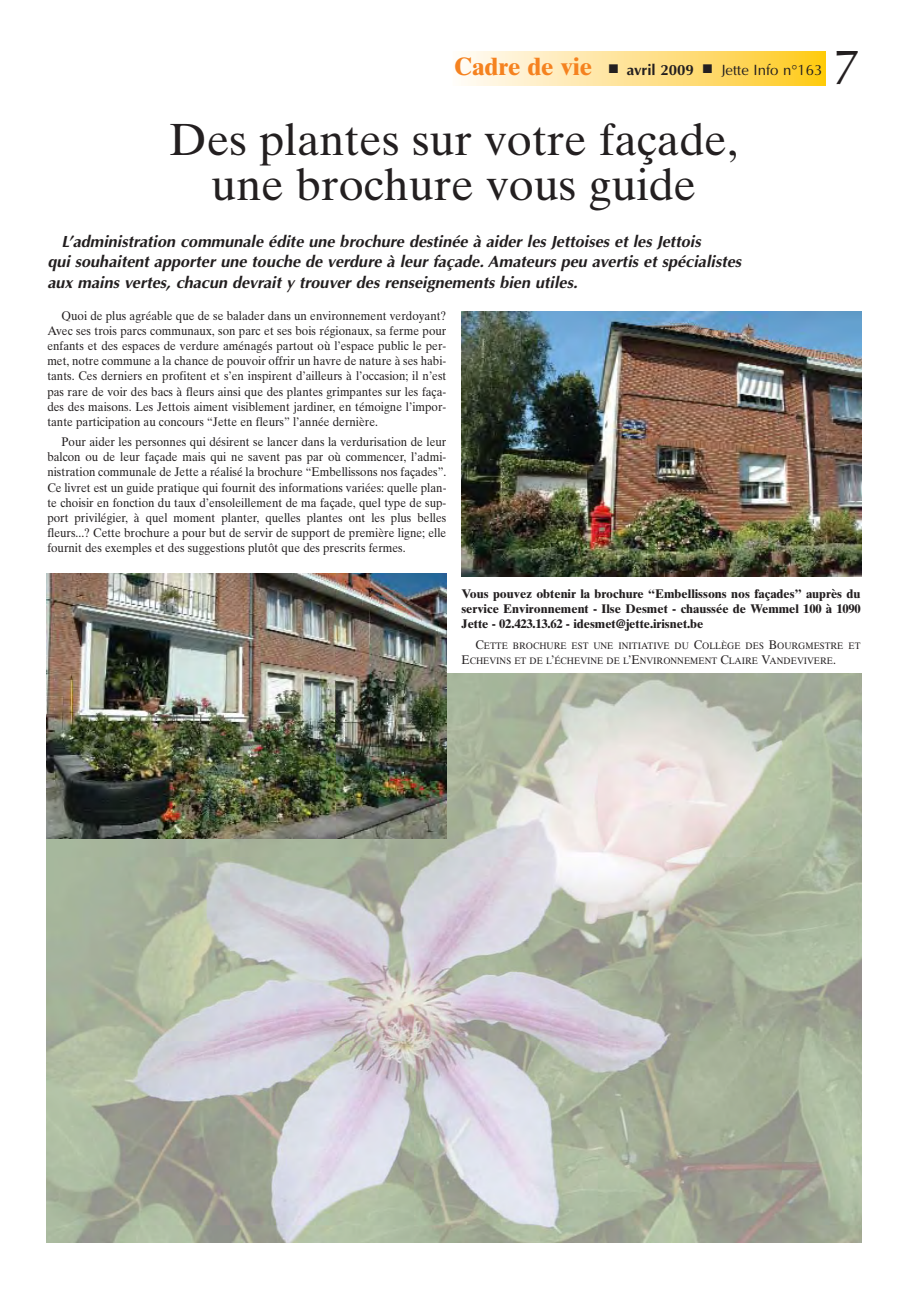
<style>
.page{position:relative;width:922px;height:1294px;background:#fff}
.page>*{position:absolute;margin:0;border:0;box-sizing:border-box;transform-origin:0 0}
.t1{font:49.25px "Optima";color:#231f20}
.t2{font:45px/45px "Times Ten";color:#231f20;text-align:center}
.t3{font:italic 700 16.25px/20px "Optima";color:#231f20}
.t4{font:15px "Optima";color:#231f20}
.t5{font:12.5px/15.1px "Times Ten";color:#231f20;text-align:justify;scale:.92 1}
.t6{font:700 12.5px/15.1px "Times Ten";color:#231f20;text-align:justify}
.t7{font:9.38px/15.1px "Times Ten";color:#231f20;scale:.92 1}
.s1{font-family:"Times Ten";font-weight:700;font-size:25px;color:#f5821f}
.s2{font-weight:700}
.s3{font-size:12.5px}
</style>
<div class="page">
<svg style="left:461px;top:51px;width:364px;height:34px;background:#ffe18c"></svg>
<img style="left:46px;top:673px;width:815px;height:569px">
<img style="left:461px;top:311px;width:400px;height:265px">
<img style="left:46px;top:573px;width:400px;height:265px">
<p class="t4" style="left:454px;top:63px;width:370px"><span class="s1">Cadre de vie</span> ■ <span class="s2">avril 2009</span> ■ Jette Info n°163</p>
<h1 class="t1" style="left:832px;top:47px;width:29px">7</h1>
<h2 class="t2" style="left:169px;top:122px;width:570px">Des plantes sur votre façade, une brochure vous guide</h2>
<p class="t3" style="left:47px;top:233px;width:698px;text-indent:14px">L’administration communale édite une brochure destinée à aider les Jettoises et les Jettois<br>qui souhaitent apporter une touche de verdure à leur façade.Amateurs peu avertis et spécialistes aux mains vertes, chacun devrait y trouver des renseignements bien utiles.</p>
<p class="t5" style="left:47px;top:309px;width:435px;text-indent:14px">Quoi de plus agréable que de se balader dans un environnement verdoyant?<br>Avec ses trois parcs communaux, son parc et ses bois régionaux, sa ferme pour enfants et des espaces de verdure aménagés partout où l’espace public le per&shy;met, notre commune a la chance de pouvoir offrir un havre de nature à ses habi&shy;tants. Ces derniers en profitent et s’en inspirent d’ailleurs à l’occasion; il n’est pas rare de voir des bacs à fleurs ainsi que des plantes grimpantes sur les faça&shy;des des maisons. Les Jettois aiment visiblement jardiner, en témoigne l’impor&shy;tante participation au concours “Jette en fleurs” l’année dernière.</p>
<p class="t5" style="left:47px;top:435px;width:435px;text-indent:14px">Pour aider les personnes qui désirent se lancer dans la verdurisation de leur balcon ou de leur façade mais qui ne savent pas par où commencer, l’admi&shy;nistration communale de Jette a réalisé la brochure “Embellissons nos façades”.<br>Ce livret est un guide pratique qui fournit des informations variées: quelle plan&shy;te choisir en fonction du taux d’ensoleillement de ma façade, quel type de sup&shy;port privilégier, à quel moment planter, quelles plantes ont les plus belles fleurs...? Cette brochure a pour but de servir de support de première ligne; elle fournit des exemples et des suggestions plutôt que des prescrits fermes.</p>
<p class="t6" style="left:461px;top:587px;width:400px">Vous pouvez obtenir la brochure “Embellissons nos façades” auprès du service Environnement - Ilse Desmet - chaussée de Wemmel 100 à 1090<br>Jette - 02.423.13.62 - idesmet@jette.irisnet.be</p>
<p class="t7" style="left:461px;top:638px;width:435px;text-indent:14px"><span class="s3">C</span>ETTE BROCHURE EST UNE INITIATIVE DU <span class="s3">C</span>OLLÈGE DES <span class="s3">B</span>OURGMESTRE ET<br><span class="s3">E</span>CHEVINS ET DE L<span class="s3">’</span>ÉCHEVINE DE L<span class="s3">’E</span>NVIRONNEMENT <span class="s3">C</span>LAIRE <span class="s3">V</span>ANDEVIVERE<span class="s3">.</span></p>
</div>
